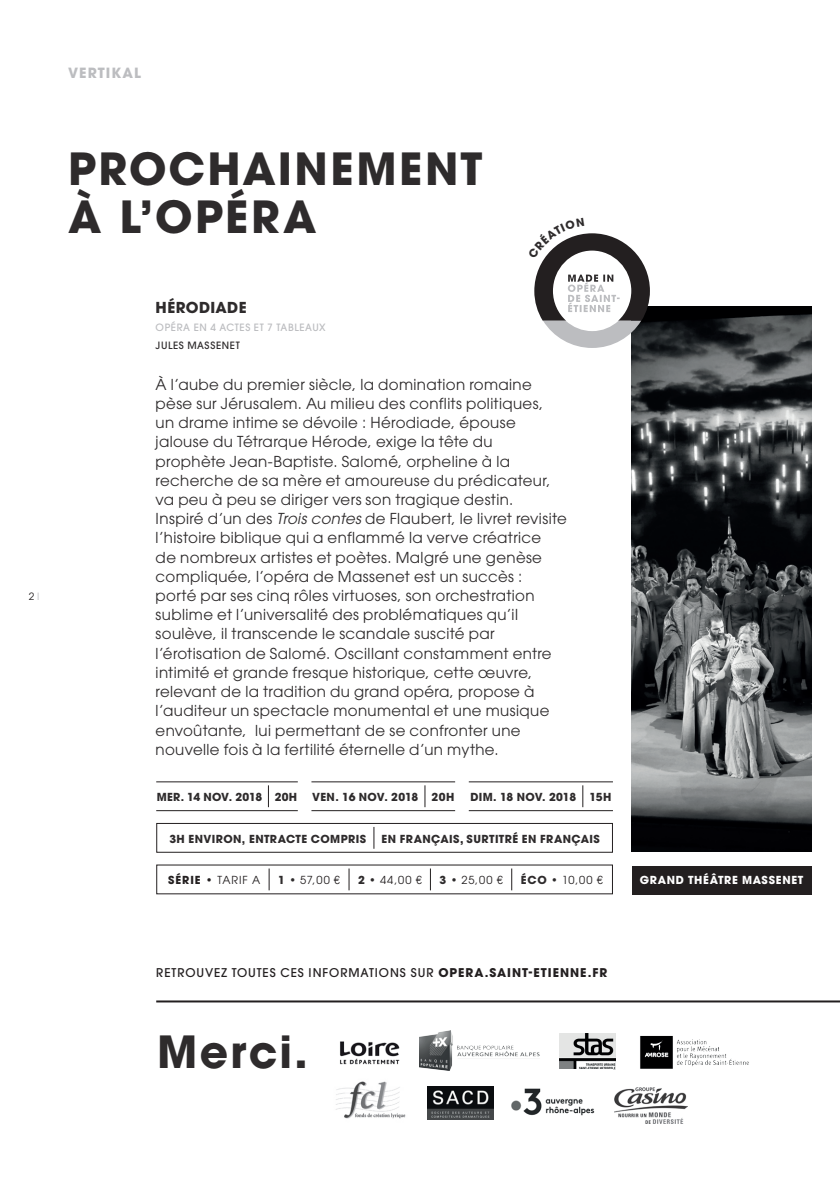
<style>
.page{position:relative;width:840px;height:1191px;background:#fff}
.page>*{position:absolute;margin:0;border:0;box-sizing:border-box;transform-origin:0 0}
.t1{font:700 44px/48px "ITC Avant Garde Pro";letter-spacing:.05em;color:#2e2b2c}
.t2{font:15px/19.2px "ITC Avant Garde Pro";letter-spacing:.025em;color:#2e2b2c}
.t3{font:700 15px "ITC Avant Garde Pro";letter-spacing:.02em;color:#2e2b2c}
.t4{font:700 14px "ITC Avant Garde Pro";letter-spacing:.07em;color:#bcbdc0}
.t5{font:500 12px "ITC Avant Garde Pro";letter-spacing:.075em;color:#231f20}
.t6{font:700 11px "ITC Avant Garde Pro";letter-spacing:.03em;color:#2e2b2c}
.t7{font:11px "ITC Avant Garde Pro";letter-spacing:.105em;color:#231f20}
.t8{font:700 11px "ITC Avant Garde Pro";letter-spacing:.06em;color:#fff}
.t9{font:700 11px "ITC Avant Garde Pro";letter-spacing:.01em;color:#2e2b2c}
.t10{font:700 11px "ITC Avant Garde Pro";letter-spacing:.085em;color:#231f20}
.t11{font:500 10px "ITC Avant Garde Pro";letter-spacing:.055em;color:#bcbdc0}
.t12{font:500 10px "ITC Avant Garde Pro";letter-spacing:.055em;color:#2e2b2c}
.t13{font:10px "ITC Avant Garde Pro";color:#231f20}
.s1{color:#bcbdc0}
.s2{font-style:italic}
.s3{color:#231f20}
.s4{font-weight:400}
.s5{font-weight:700;color:#2e2b2c}
.s6{color:#2e2b2c}
.s7{font-weight:700}
</style>
<div class="page">
<hr style="left:156px;top:1000px;width:683px;height:2px;background:#231f20">
<img style="left:631px;top:306px;width:180px;height:545px">
<svg style="left:373px;top:827px;width:1px;height:21px"></svg>
<div style="left:156px;top:823px;width:456px;height:29px;border:1px solid #231f20"></div>
<svg style="left:268px;top:868px;width:1px;height:22px"></svg>
<svg style="left:348px;top:868px;width:1px;height:22px"></svg>
<svg style="left:429px;top:869px;width:1px;height:21px"></svg>
<svg style="left:511px;top:868px;width:1px;height:22px"></svg>
<svg style="left:268px;top:785px;width:1px;height:22px"></svg>
<svg style="left:424px;top:785px;width:1px;height:22px"></svg>
<svg style="left:582px;top:785px;width:1px;height:22px"></svg>
<hr style="left:156px;top:810px;width:141px;height:1px;background:#231f20">
<hr style="left:311px;top:810px;width:144px;height:1px;background:#231f20">
<hr style="left:468px;top:810px;width:144px;height:1px;background:#231f20">
<hr style="left:156px;top:781px;width:141px;height:1px;background:#231f20">
<hr style="left:311px;top:781px;width:144px;height:1px;background:#231f20">
<hr style="left:468px;top:781px;width:144px;height:1px;background:#231f20">
<div style="left:631px;top:866px;width:180px;height:28px;background:#231f20"></div>
<img style="left:336px;top:1041px;width:70px;height:78px">
<img style="left:420px;top:1030px;width:120px;height:40px">
<img style="left:640px;top:1035px;width:109px;height:34px">
<img style="left:559px;top:1033px;width:56px;height:36px">
<img style="left:492px;top:1069px;width:103px;height:51px">
<img style="left:427px;top:1086px;width:66px;height:33px">
<img style="left:614px;top:1087px;width:73px;height:36px">
<svg style="left:534px;top:233px;width:115px;height:115px"></svg>
<p class="t13" style="left:29px;top:590px;width:12px">2 <span class="s1">I</span></p>
<p class="t4" style="left:68px;top:64px;width:74px">VERTIKAL</p>
<h1 class="t1" style="left:68px;top:145px;width:416px">PROCHAINEMENT<br>À L’OPÉRA</h1>
<p class="t3" style="left:155px;top:297px;width:92px">HÉRODIADE</p>
<p class="t11" style="left:155px;top:321px;width:171px">OPÉRA EN 4 ACTES ET 7 TABLEAUX</p>
<p class="t12" style="left:155px;top:339px;width:86px">JULES MASSENET</p>
<p class="t2" style="left:155px;top:374px;width:412px">À l’aube du premier siècle, la domination romaine pèse sur Jérusalem. Au milieu des conflits politiques,<br>un drame intime se dévoile : Hérodiade, épouse jalouse du Tétrarque Hérode, exige la tête du<br>prophète Jean-Baptiste. Salomé, orpheline à la recherche de sa mère et amoureuse du prédicateur, va peu à peu se diriger vers son tragique destin.<br>Inspiré d’un des <span class="s2">Trois contes</span> de Flaubert, le livret revisite l’histoire biblique qui a enflammé la verve créatrice<br>de nombreux artistes et poètes. Malgré une genèse compliquée, l’opéra de Massenet est un succès :<br>porté par ses cinq rôles virtuoses, son orchestration sublime et l’universalité des problématiques qu’il soulève, il transcende le scandale suscité par l’érotisation de Salomé. Oscillant constamment entre intimité et grande fresque historique, cette œuvre, relevant de la tradition du grand opéra, propose à l’auditeur un spectacle monumental et une musique envoûtante, lui permettant de se confronter une nouvelle fois à la fertilité éternelle d’un mythe.</p>
<p class="t6" style="left:157px;top:789px;width:142px">MER. 14 NOV. 2018 20H</p>
<p class="t6" style="left:312px;top:789px;width:143px">VEN. 16 NOV. 2018 20H</p>
<p class="t9" style="left:470px;top:789px;width:142px">DIM. 18 NOV. 2018 15H</p>
<p class="t6" style="left:169px;top:831px;width:198px">3H ENVIRON, ENTRACTE COMPRIS</p>
<p class="t6" style="left:381px;top:831px;width:220px">EN FRANÇAIS<span class="s3">,</span> SURTITRÉ EN FRANÇAIS</p>
<p class="t10" style="left:168px;top:873px;width:93px">SÉRIE • <span class="s4">TARIF A</span></p>
<p class="t7" style="left:278px;top:873px;width:63px"><span class="s5">1</span> <span class="s6">•</span> 57,00 €</p>
<p class="t7" style="left:358px;top:873px;width:65px"><span class="s5">2</span> <span class="s6">•</span> 44,00 €</p>
<p class="t7" style="left:439px;top:873px;width:65px"><span class="s5">3</span> <span class="s6">•</span> 25,00 €</p>
<p class="t7" style="left:520px;top:873px;width:84px"><span class="s5">ÉCO</span> <span class="s6">•</span> 10,00 €</p>
<p class="t8" style="left:639px;top:872px;width:165px">GRAND THÉÂTRE MASSENET</p>
<p class="t5" style="left:156px;top:965px;width:452px">RETROUVEZ TOUTES CES INFORMATIONS SUR <span class="s7">OPERA.SAINT-ETIENNE.FR</span></p>
<h1 class="t1" style="left:157px;top:1027px;width:152px">Merci.</h1>
</div>
